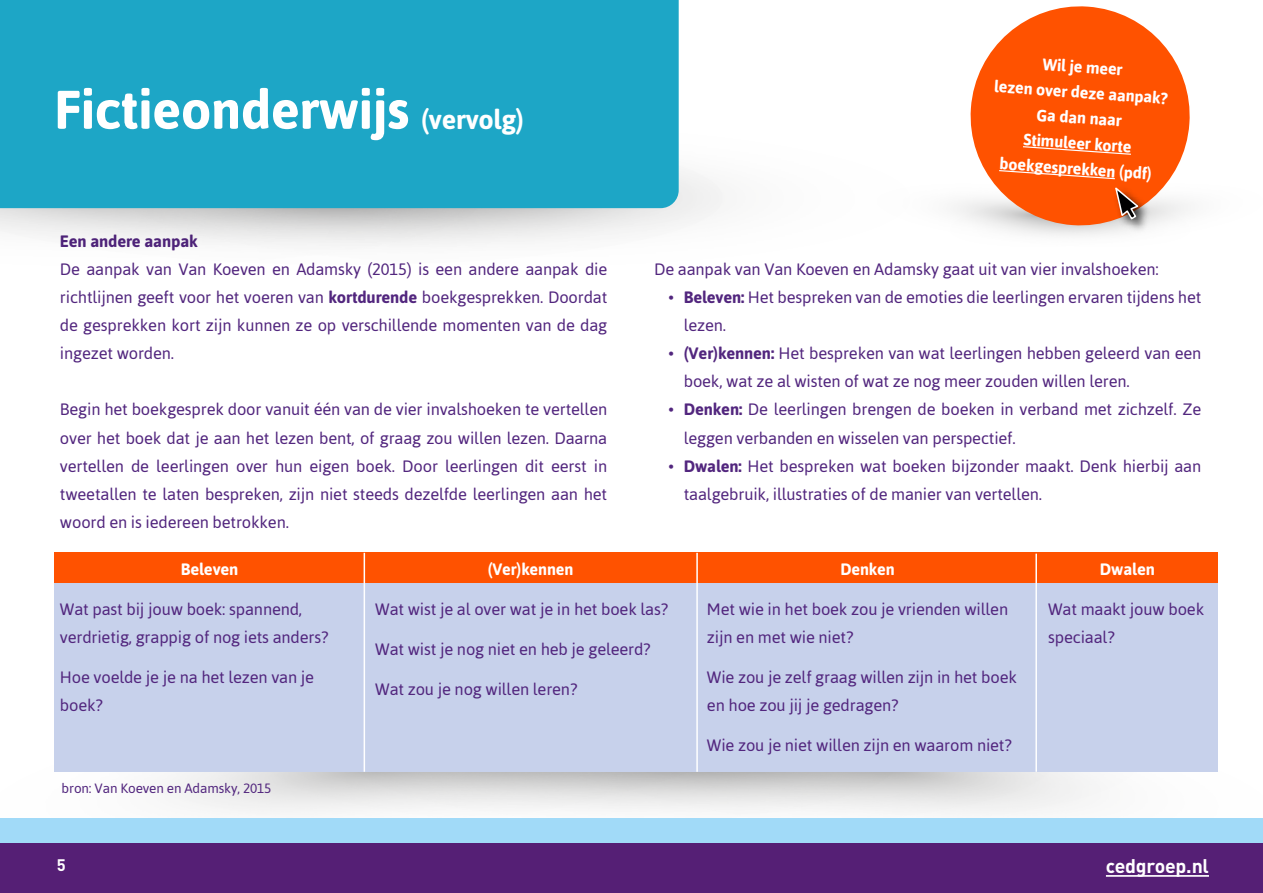
<style>
.page{position:relative;width:1263px;height:893px;background:#fff}
.page>*{position:absolute;margin:0;border:0;box-sizing:border-box;transform-origin:0 0}
.t1{font:700 54.15px "Asap";letter-spacing:-.01em;color:#fff}
.t2{font:700 19.5px "DIN";letter-spacing:-.01em;color:#fff}
.t3{font:16.5px/28px "Asap";letter-spacing:-.01em;color:#52267e}
.t4{font:700 16.5px/25.5px "Asap";letter-spacing:-.01em;color:#fff;text-align:center}
.t5{font:700 16.5px "Asap";letter-spacing:-.01em;color:#52267e}
.t6{font:700 16.5px "DIN";color:#fff}
.t7{font:13.5px "Asap";letter-spacing:-.01em;color:#52267e}
.s1{font-size:27px}
.s2{font-weight:700}
</style>
<div class="page">
<div style="left:0;top:818px;width:1263px;height:68px;background:#a1daf8"></div>
<div style="left:0;top:844px;width:1263px;height:49px;background:#551f75"></div>
<div style="left:0;top:0;width:679px;height:208px;background:#1da6c6"></div>
<div style="left:54px;top:553px;width:1163px;height:35px;background:#ff5200"></div>
<div style="left:54px;top:583px;width:1163px;height:189px;background:#c7d1eb"></div>
<hr style="left:364px;top:553px;width:1px;height:219px;background:#fff">
<hr style="left:696px;top:553px;width:2px;height:219px;background:#fff">
<hr style="left:1035px;top:554px;width:2px;height:218px;background:#fff">
<svg style="left:967px;top:6px;width:226px;height:223px;fill:#ff5200"></svg>
<svg style="left:1022px;top:145px;width:110px;height:10px"></svg>
<img style="left:1109px;top:181px;width:47px;height:56px">
<svg style="left:998px;top:169px;width:142px;height:52px;background:#f1631f"></svg>
<hr style="left:1106px;top:875px;width:103px;height:2px;background:#fff">
<h1 class="t1" style="left:54px;top:78px;width:471px">Fictieonderwijs <span class="s1">(vervolg)</span></h1>
<p class="t5" style="left:60px;top:232px;width:139px">Een andere aanpak</p>
<p class="t3" style="left:60px;top:255px;width:549px;text-align:justify">De aanpak van Van Koeven en Adamsky (2015) is een andere aanpak die richtlijnen geeft voor het voeren van <span class="s2">kortdurende</span> boekgesprekken. Doordat de gesprekken kort zijn kunnen ze op verschillende momenten van de dag ingezet worden.</p>
<p class="t3" style="left:60px;top:395px;width:549px;text-align:justify">Begin het boekgesprek door vanuit één van de vier invalshoeken te vertellen over het boek dat je aan het lezen bent, of graag zou willen lezen. Daarna vertellen de leerlingen over hun eigen boek. Door leerlingen dit eerst in tweetallen te laten bespreken, zijn niet steeds dezelfde leerlingen aan het woord en is iedereen betrokken.</p>
<p class="t4" style="left:997px;top:48px;width:175px;rotate:4deg">Wil je meer<br>lezen over deze aanpak?<br>Ga dan naar<br>Stimuleer korte boekgesprekken (pdf)</p>
<p class="t3" style="left:654px;top:255px;width:506px">De aanpak van Van Koeven en Adamsky gaat uit van vier invalshoeken:</p>
<p class="t3" style="left:684px;top:283px;width:519px;text-indent:-15px">• <span class="s2">Beleven:</span> Het bespreken van de emoties die leerlingen ervaren tijdens het lezen.</p>
<p class="t3" style="left:684px;top:339px;width:519px;text-indent:-15px">• <span class="s2">(Ver)kennen:</span> Het bespreken van wat leerlingen hebben geleerd van een boek, wat ze al wisten of wat ze nog meer zouden willen leren.</p>
<p class="t3" style="left:684px;top:395px;width:519px;text-indent:-15px">• <span class="s2">Denken:</span> De leerlingen brengen de boeken in verband met zichzelf. Ze leggen verbanden en wisselen van perspectief.</p>
<p class="t3" style="left:684px;top:452px;width:519px;text-indent:-15px">• <span class="s2">Dwalen:</span> Het bespreken wat boeken bijzonder maakt. Denk hierbij aan taalgebruik, illustraties of de manier van vertellen.</p>
<p class="t4" style="left:181px;top:556px;width:59px">Beleven</p>
<p class="t4" style="left:488px;top:556px;width:87px">(Ver)kennen</p>
<p class="t4" style="left:840px;top:556px;width:56px">Denken</p>
<p class="t4" style="left:1100px;top:556px;width:56px">Dwalen</p>
<p class="t3" style="left:60px;top:595px;width:270px">Wat past bij jouw boek: spannend, verdrietig, grappig of nog iets anders?</p>
<p class="t3" style="left:60px;top:663px;width:256px">Hoe voelde je je na het lezen van je boek?</p>
<p class="t7" style="left:62px;top:781px;width:211px">bron: Van Koeven en Adamsky, 2015</p>
<p class="t6" style="left:57px;top:854px;width:10px">5</p>
<p class="t3" style="left:375px;top:595px;width:294px">Wat wist je al over wat je in het boek las?</p>
<p class="t3" style="left:375px;top:635px;width:277px">Wat wist je nog niet en heb je geleerd?</p>
<p class="t3" style="left:375px;top:675px;width:204px">Wat zou je nog willen leren?</p>
<p class="t3" style="left:707px;top:595px;width:303px">Met wie in het boek zou je vrienden willen zijn en met wie niet?</p>
<p class="t3" style="left:707px;top:663px;width:312px">Wie zou je zelf graag willen zijn in het boek en hoe zou jij je gedragen?</p>
<p class="t3" style="left:707px;top:731px;width:306px">Wie zou je niet willen zijn en waarom niet?</p>
<p class="t3" style="left:1048px;top:595px;width:158px">Wat maakt jouw boek speciaal?</p>
<p class="t2" style="left:1106px;top:853px;width:105px">cedgroep.nl</p>
</div>
